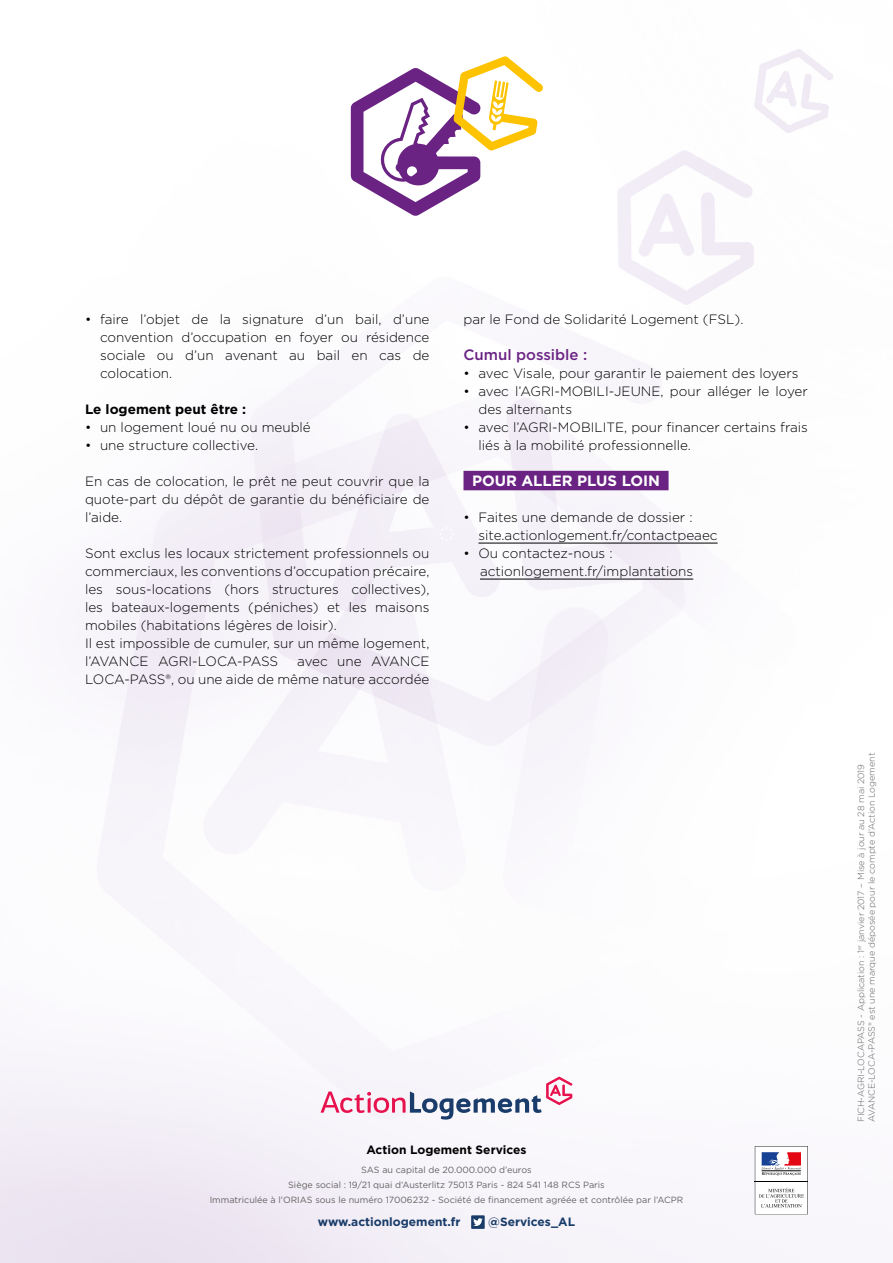
<style>
.page{position:relative;width:893px;height:1263px;background:#fff}
.page>*{position:absolute;margin:0;border:0;box-sizing:border-box;transform-origin:0 0}
.t1{font:700 15px "Gotham";color:#fff}
.t2{font:500 15px "Gotham";color:#6a2383}
.t3{font:300 13.5px/18px "Gotham";color:#000}
.t4{font:700 13.5px "Gotham";color:#000}
.t5{font:700 12px "Gotham";color:#183b68}
.t6{font:700 12px "Gotham";color:#000}
.t7{font:9px/15px "Gotham";color:#646363;text-align:center}
.t8{font:300 9px/10.8px "Gotham";color:#646363}
</style>
<div class="page">
<img style="left:0;top:49px;width:833px;height:1214px">
<svg style="left:439px;top:526px;width:15px;height:16px"></svg>
<svg style="left:351px;top:56px;width:192px;height:160px"></svg>
<svg style="left:321px;top:1077px;width:251px;height:42px"></svg>
<div style="left:463px;top:471px;width:206px;height:19px;background:#6a2383"></div>
<hr style="left:478px;top:543px;width:240px;height:1px;background:#000">
<hr style="left:480px;top:579px;width:213px;height:1px;background:#000">
<svg style="left:755px;top:1146px;width:53px;height:68px"></svg>
<div style="left:471px;top:1215px;width:14px;height:14px;background:#183b68"></div>
<svg style="left:473px;top:1218px;width:10px;height:8px"></svg>
<p class="t3" style="left:100px;top:310px;width:331px;text-align:justify;text-indent:-15px">• faire l’objet de la signature d’un bail, d’une convention d’occupation en foyer ou résidence sociale ou d’un avenant au bail en cas de colocation.</p>
<p class="t4" style="left:85px;top:400px;width:163px">Le logement peut être :</p>
<p class="t3" style="left:85px;top:418px;width:227px">• un logement loué nu ou meublé</p>
<p class="t3" style="left:85px;top:436px;width:175px">• une structure collective.</p>
<p class="t3" style="left:85px;top:472px;width:346px;text-align:justify">En cas de colocation, le prêt ne peut couvrir que la quote-part du dépôt de garantie du bénéficiaire de l’aide.</p>
<p class="t3" style="left:85px;top:544px;width:346px">Sont exclus les locaux strictement professionnels ou commerciaux, les conventions d’occupation précaire, les sous-locations (hors structures collectives), les bateaux-logements (péniches) et les maisons mobiles (habitations légères de loisir).<br>Il est impossible de cumuler, sur un même logement, l’AVANCE AGRI-LOCA-PASS</p>
<p class="t3" style="left:85px;top:652px;width:346px;text-align:right">avec une AVANCE<br>LOCA-PASS®, ou une aide de même nature accordée</p>
<p class="t3" style="left:463px;top:310px;width:282px">par le Fond de Solidarité Logement (FSL).</p>
<p class="t2" style="left:463px;top:345px;width:125px">Cumul possible :</p>
<p class="t3" style="left:463px;top:364px;width:337px">• avec Visale, pour garantir le paiement des loyers</p>
<p class="t3" style="left:478px;top:382px;width:331px;text-indent:-15px">• avec l’AGRI-MOBILI-JEUNE, pour alléger le loyer des alternants</p>
<p class="t3" style="left:478px;top:418px;width:331px;text-indent:-15px">• avec l’AGRI-MOBILITE, pour financer certains frais liés à la mobilité professionnelle.</p>
<p class="t1" style="left:472px;top:471px;width:190px">POUR ALLER PLUS LOIN</p>
<p class="t3" style="left:478px;top:508px;width:241px;text-indent:-15px">• Faites une demande de dossier : site.actionlogement.fr/contactpeaec</p>
<p class="t3" style="left:480px;top:544px;width:215px;text-indent:-16px">• Ou contactez-nous : actionlogement.fr/implantations</p>
<p class="t6" style="left:366px;top:1141px;width:162px">Action Logement Services</p>
<p class="t7" style="left:210px;top:1162px;width:475px">SAS au capital de 20.000.000 d’euros<br>Siège social : 19/21 quai d’Austerlitz 75013 Paris - 824 541 148 RCS Paris<br>Immatriculée à l’ORIAS sous le numéro 17006232 - Société de financement agréée et contrôlée par l’ACPR</p>
<p class="t5" style="left:318px;top:1214px;width:144px">www.actionlogement.fr</p>
<p class="t5" style="left:488px;top:1214px;width:88px">@Services_AL</p>
<p class="t8" style="left:855px;top:1122px;width:371px;rotate:-90deg">FICH-AGRI-LOCAPASS - Application : 1<sup>er</sup> janvier 2017 – Mise à jour au 28 mai 2019<br>AVANCE-LOCA-PASS® est une marque déposée pour le compte d’Action Logement</p>
</div>
